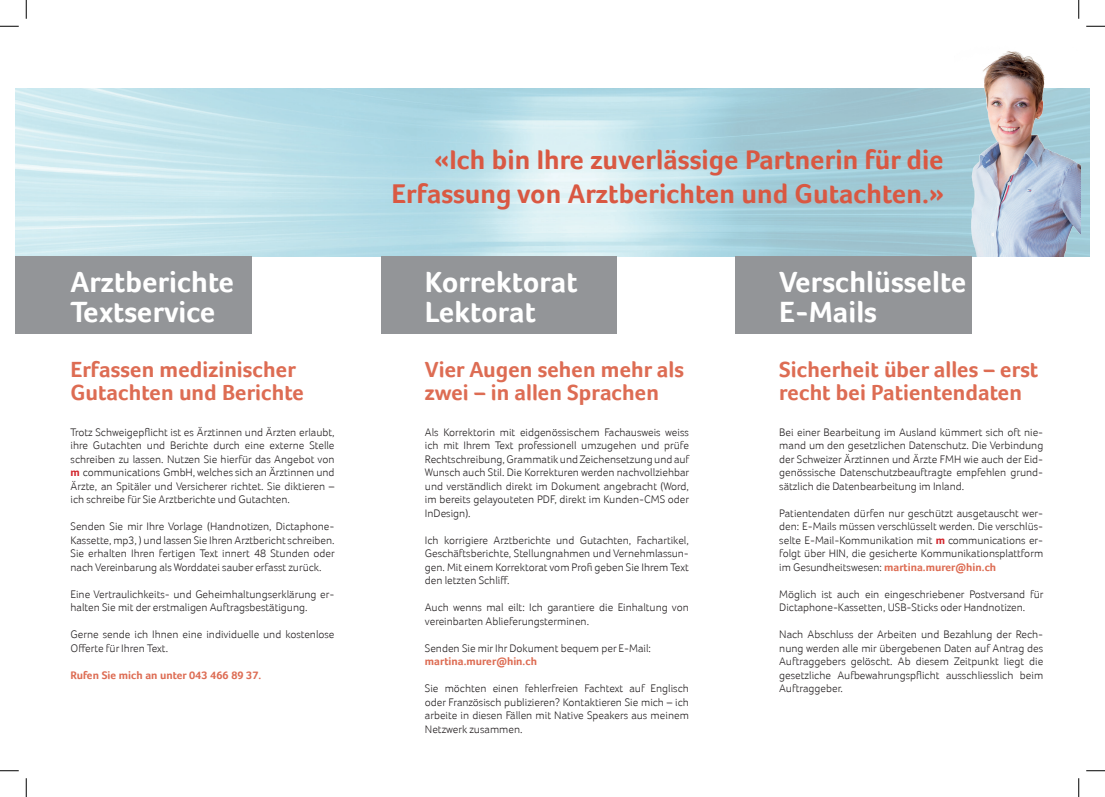
<style>
.page{position:relative;width:1105px;height:797px;background:#fff}
.page>*{position:absolute;margin:0;border:0;box-sizing:border-box;transform-origin:0 0}
.t1{font:700 30px "Acer Foco";color:#fff}
.t2{font:700 27.75px/33.5px "Acer Foco";color:#d95842;text-align:right}
.t3{font:700 22.5px/22.5px "Acer Foco";color:#dd6c53}
.t4{font:300 11.25px/13.5px "Acer Foco";color:#231f20;text-align:justify}
.t5{font:700 11.25px "Acer Foco";color:#dd6c53}
.s1{font-weight:700;color:#d1232a}
.s2{font-weight:700;color:#dd6c53}
</style>
<div class="page">
<div style="left:16px;top:257px;width:236px;height:77px;background:#939598"></div>
<img style="left:955px;top:51px;width:126px;height:206px">
<div style="left:381px;top:257px;width:235px;height:77px;background:#939598"></div>
<div style="left:735px;top:257px;width:237px;height:77px;background:#939598"></div>
<svg style="left:0;top:25px;width:19px;height:2px"></svg>
<svg style="left:1086px;top:25px;width:19px;height:2px"></svg>
<svg style="left:0;top:770px;width:19px;height:1px"></svg>
<svg style="left:1086px;top:770px;width:19px;height:1px"></svg>
<svg style="left:25px;top:0;width:2px;height:19px"></svg>
<svg style="left:25px;top:778px;width:2px;height:19px"></svg>
<svg style="left:1078px;top:0;width:1px;height:19px"></svg>
<svg style="left:1078px;top:778px;width:1px;height:19px"></svg>
<p class="t1" style="left:71px;top:264px;width:165px">Arztberichte</p>
<p class="t1" style="left:71px;top:294px;width:147px">Textservice</p>
<p class="t3" style="left:71px;top:358px;width:235px">Erfassen medizinischer<br>Gutachten und Berichte</p>
<p class="t4" style="left:71px;top:425px;width:265px">Trotz Schweigepflicht ist es Ärztinnen und Ärzten erlaubt, ihre Gutachten und Berichte durch eine externe Stelle schreiben zu lassen. Nutzen Sie hierfür das Angebot von <span class="s1">m</span> communications GmbH, welches sich an Ärztinnen und Ärzte, an Spitäler und Versicherer richtet. Sie diktieren – ich schreibe für Sie Arztberichte und Gutachten.</p>
<p class="t4" style="left:71px;top:519px;width:266px">Senden Sie mir Ihre Vorlage (Handnotizen, Dictaphone-Kassette, mp3, ) und lassen Sie Ihren Arztbericht schreiben.<br>Sie erhalten Ihren fertigen Text innert 48 Stunden oder nach Vereinbarung als Worddatei sauber erfasst zurück.</p>
<p class="t4" style="left:71px;top:587px;width:265px">Eine Vertraulichkeits- und Geheimhaltungserklärung er&shy;halten Sie mit der erstmaligen Auftragsbestätigung.</p>
<p class="t4" style="left:71px;top:627px;width:265px">Gerne sende ich Ihnen eine individuelle und kostenlose<br>Offerte für Ihren Text.</p>
<p class="t5" style="left:71px;top:668px;width:192px">Rufen Sie mich an unter 043 466 89 37.</p>
<p class="t2" style="left:392px;top:143px;width:554px">«Ich bin Ihre zuverlässige Partnerin für die<br>Erfassung von Arztberichten und Gutachten.»</p>
<p class="t1" style="left:425px;top:264px;width:154px">Korrektorat</p>
<p class="t1" style="left:425px;top:294px;width:113px">Lektorat</p>
<p class="t3" style="left:425px;top:358px;width:261px">Vier Augen sehen mehr als zwei – in allen Sprachen</p>
<p class="t4" style="left:425px;top:425px;width:266px">Als Korrektorin mit eidgenössischem Fachausweis weiss ich mit Ihrem Text professionell umzugehen und prüfe Rechtschreibung, Grammatik und Zeichensetzung und auf Wunsch auch Stil. Die Korrekturen werden nachvollziehbar und verständlich direkt im Dokument angebracht (Word, im bereits gelayouteten PDF, direkt im Kunden-CMS oder InDesign).</p>
<p class="t4" style="left:425px;top:533px;width:265px">Ich korrigiere Arztberichte und Gutachten, Fachartikel, Geschäftsberichte, Stellungnahmen und Vernehmlassun&shy;gen. Mit einem Korrektorat vom Profi geben Sie Ihrem Text den letzten Schliff.</p>
<p class="t4" style="left:425px;top:600px;width:265px">Auch wenns mal eilt: Ich garantiere die Einhaltung von vereinbarten Ablieferungsterminen.</p>
<p class="t4" style="left:425px;top:641px;width:228px">Senden Sie mir Ihr Dokument bequem per E-Mail:</p>
<p class="t5" style="left:425px;top:655px;width:114px">martina.murer@hin.ch</p>
<p class="t4" style="left:425px;top:681px;width:265px">Sie möchten einen fehlerfreien Fachtext auf Englisch oder Französisch publizieren? Kontaktieren Sie mich – ich arbeite in diesen Fällen mit Native Speakers aus meinem Netzwerk zusammen.</p>
<p class="t1" style="left:779px;top:264px;width:189px">Verschlüsselte</p>
<p class="t1" style="left:779px;top:294px;width:99px">E-Mails</p>
<p class="t3" style="left:779px;top:358px;width:260px">Sicherheit über alles – erst recht bei Patientendaten</p>
<p class="t4" style="left:779px;top:425px;width:265px">Bei einer Bearbeitung im Ausland kümmert sich oft nie&shy;mand um den gesetzlichen Datenschutz. Die Verbindung der Schweizer Ärztinnen und Ärzte FMH wie auch der Eid&shy;genössische Datenschutzbeauftragte empfehlen grund&shy;sätzlich die Datenbearbeitung im Inland.</p>
<p class="t4" style="left:779px;top:506px;width:265px">Patientendaten dürfen nur geschützt ausgetauscht wer&shy;den: E-Mails müssen verschlüsselt werden. Die verschlüs&shy;selte E-Mail-Kommunikation mit <span class="s1">m</span> communications er&shy;folgt über HIN, die gesicherte Kommunikationsplattform im Gesundheitswesen: <span class="s2">martina.murer@hin.ch</span></p>
<p class="t4" style="left:779px;top:587px;width:266px">Möglich ist auch ein eingeschriebener Postversand für<br>Dictaphone-Kassetten, USB-Sticks oder Handnotizen.</p>
<p class="t4" style="left:779px;top:627px;width:265px">Nach Abschluss der Arbeiten und Bezahlung der Rech&shy;nung werden alle mir übergebenen Daten auf Antrag des Auftraggebers gelöscht. Ab diesem Zeitpunkt liegt die gesetzliche Aufbewahrungspflicht ausschliesslich beim Auftraggeber.</p>
</div>
